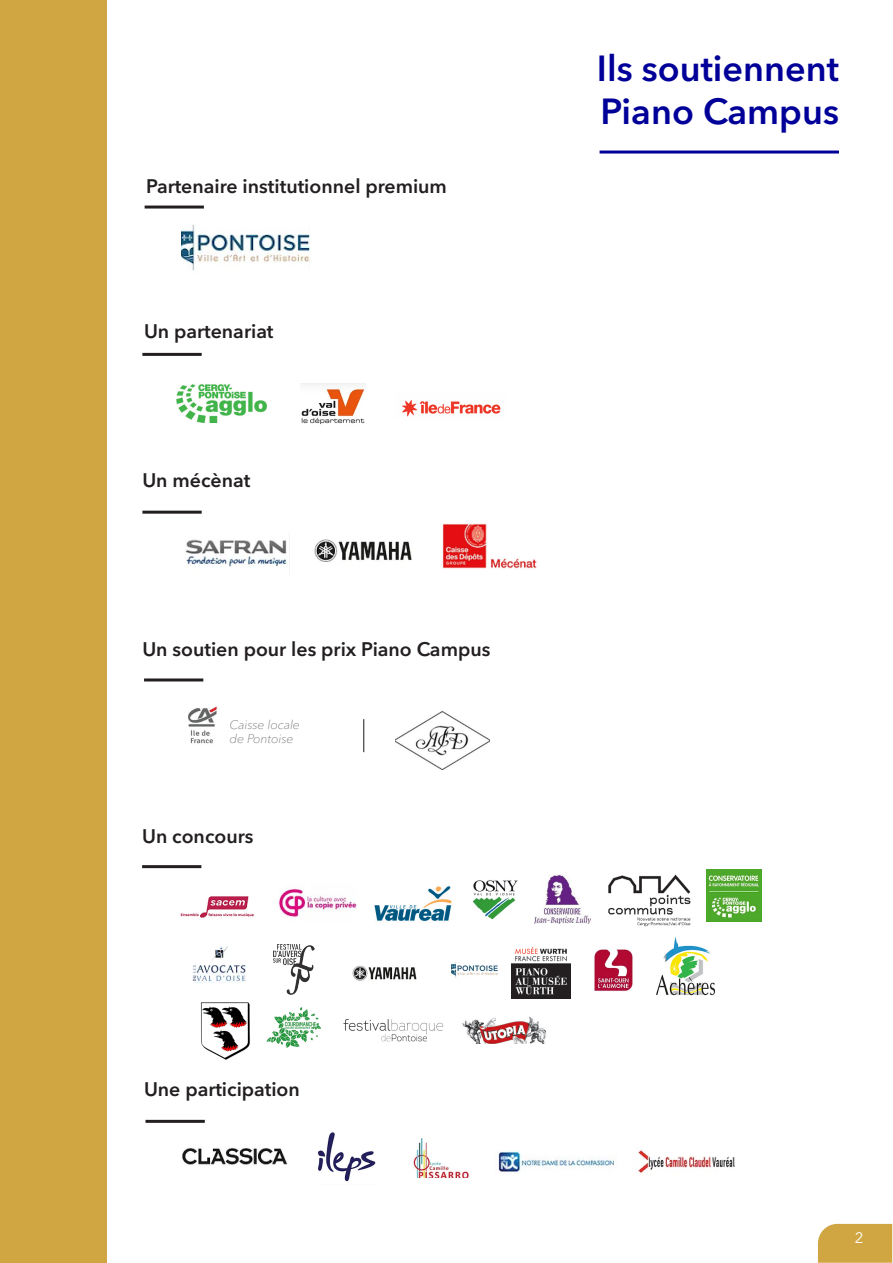
<style>
.page{position:relative;width:893px;height:1263px;background:#fff}
.page>*{position:absolute;margin:0;border:0;box-sizing:border-box;transform-origin:0 0}
.t1{font:600 36px "Avenir Next Cyr";color:#009}
.t2{font:600 19.5px "Avenir Next Cyr";color:#231f20}
.t3{font:15px "Avenir Next Cyr";color:#fff}
.t4{font:italic 100 12.3px/14.9px "Avenir Next Cyr";color:#636366}
</style>
<div class="page">
<div style="left:0;top:0;width:106px;height:1263px;background:#cfa642"></div>
<hr style="left:600px;top:151px;width:239px;height:3px;background:#009">
<hr style="left:145px;top:206px;width:59px;height:3px;background:#231f20">
<hr style="left:142px;top:353px;width:60px;height:3px;background:#231f20">
<hr style="left:142px;top:511px;width:60px;height:3px;background:#231f20">
<hr style="left:144px;top:678px;width:59px;height:3px;background:#231f20">
<hr style="left:142px;top:865px;width:59px;height:3px;background:#231f20">
<hr style="left:145px;top:1120px;width:60px;height:3px;background:#231f20">
<img style="left:181px;top:224px;width:129px;height:46px">
<img style="left:301px;top:383px;width:64px;height:42px">
<img style="left:177px;top:384px;width:90px;height:38px">
<img style="left:185px;top:539px;width:102px;height:28px">
<img style="left:442px;top:523px;width:95px;height:46px">
<img style="left:395px;top:710px;width:94px;height:60px">
<img style="left:314px;top:539px;width:98px;height:23px">
<img style="left:188px;top:706px;width:29px;height:38px">
<img style="left:182px;top:1148px;width:106px;height:17px">
<img style="left:402px;top:399px;width:99px;height:18px">
<hr style="left:363px;top:719px;width:1px;height:33px;background:#231f20">
<img style="left:413px;top:1138px;width:56px;height:39px">
<img style="left:318px;top:1132px;width:58px;height:50px">
<img style="left:707px;top:869px;width:54px;height:52px">
<img style="left:374px;top:886px;width:78px;height:35px">
<img style="left:472px;top:880px;width:46px;height:40px">
<img style="left:192px;top:946px;width:54px;height:37px">
<img style="left:608px;top:874px;width:83px;height:53px">
<img style="left:180px;top:896px;width:74px;height:22px">
<img style="left:279px;top:888px;width:78px;height:30px">
<img style="left:534px;top:875px;width:57px;height:49px">
<img style="left:451px;top:962px;width:46px;height:16px">
<img style="left:352px;top:965px;width:65px;height:16px">
<img style="left:498px;top:1151px;width:116px;height:21px">
<img style="left:274px;top:945px;width:40px;height:49px">
<img style="left:512px;top:947px;width:58px;height:51px">
<img style="left:200px;top:1002px;width:50px;height:57px">
<img style="left:594px;top:949px;width:39px;height:42px">
<img style="left:656px;top:937px;width:58px;height:58px">
<img style="left:266px;top:1007px;width:55px;height:41px">
<img style="left:462px;top:1016px;width:84px;height:27px">
<img style="left:343px;top:1019px;width:101px;height:23px">
<div style="left:818px;top:1224px;width:74px;height:39px;background:#cfa642"></div>
<img style="left:638px;top:1150px;width:97px;height:24px">
<p class="t2" style="left:146px;top:175px;width:302px">Partenaire institutionnel premium</p>
<p class="t2" style="left:144px;top:320px;width:131px">Un partenariat</p>
<p class="t2" style="left:142px;top:468px;width:109px">Un mécènat</p>
<p class="t2" style="left:142px;top:637px;width:349px">Un soutien pour les prix Piano Campus</p>
<p class="t4" style="left:230px;top:717px;width:72px">Caisse locale de Pontoise</p>
<p class="t2" style="left:142px;top:824px;width:113px">Un concours</p>
<p class="t2" style="left:144px;top:1077px;width:157px">Une participation</p>
<p class="t1" style="left:597px;top:47px;width:243px">Ils soutiennent</p>
<p class="t1" style="left:600px;top:90px;width:240px">Piano Campus</p>
<p class="t3" style="left:855px;top:1229px;width:10px">2</p>
</div>
